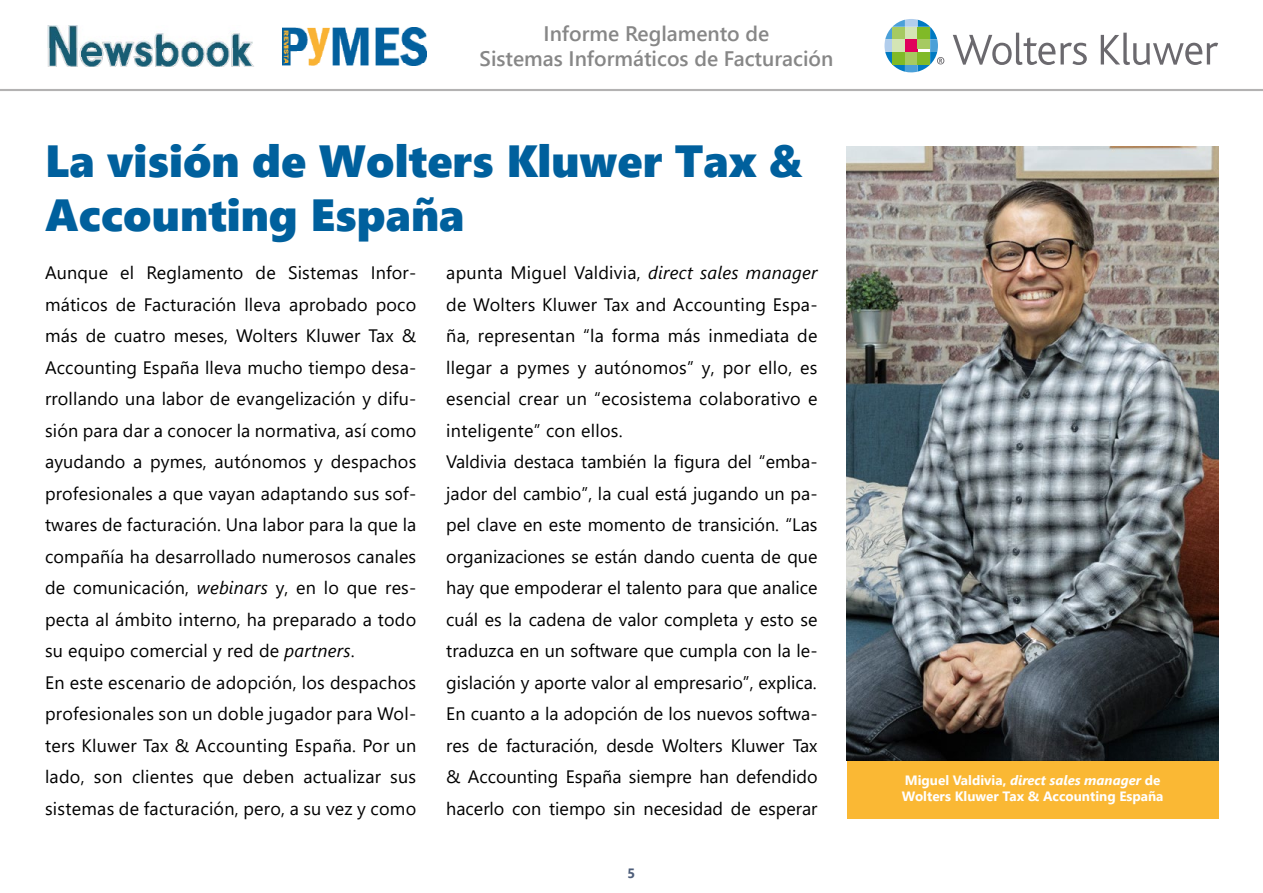
<style>
.page{position:relative;width:1263px;height:893px;background:#fff}
.page>*{position:absolute;margin:0;border:0;box-sizing:border-box;transform-origin:0 0}
.t1{font:45px/54px "Segoe UI Black";color:#00609d}
.t2{font:600 21px/25.2px "Segoe UI";color:#878787;text-align:center}
.t3{font:18px/31.5px "Segoe UI";letter-spacing:.01em;color:#000}
.t4{font:700 13.5px/16.2px "Segoe UI";color:#fff}
.t5{font:700 13.5px "Segoe UI";color:#4d5d79}
.s1{font-style:italic}
</style>
<div class="page">
<img style="left:48px;top:25px;width:206px;height:42px">
<img style="left:283px;top:28px;width:144px;height:38px">
<svg style="left:953px;top:33px;width:134px;height:32px"></svg>
<svg style="left:1101px;top:33px;width:117px;height:32px"></svg>
<svg style="left:884px;top:19px;width:60px;height:53px"></svg>
<div style="left:892px;top:27px;width:13px;height:12px;background:#a6ca61"></div>
<div style="left:892px;top:39px;width:13px;height:13px;background:#d4e5b5"></div>
<div style="left:892px;top:52px;width:13px;height:13px;background:#80ba27"></div>
<div style="left:905px;top:27px;width:12px;height:12px;background:#d4e5b5"></div>
<div style="left:905px;top:39px;width:12px;height:13px;background:#e0005b"></div>
<div style="left:905px;top:52px;width:12px;height:13px;background:#a6ca61"></div>
<div style="left:917px;top:27px;width:13px;height:12px;background:#80ba27"></div>
<div style="left:917px;top:39px;width:13px;height:9px;background:#a6ca61"></div>
<div style="left:917px;top:52px;width:13px;height:13px;background:#80ba27"></div>
<hr style="left:0;top:89px;width:1263px;height:2px;background:#b3b2b2">
<div style="left:847px;top:757px;width:371px;height:62px;background:#fab834"></div>
<img style="left:847px;top:147px;width:371px;height:613px">
<p class="t2" style="left:480px;top:19px;width:355px">Informe Reglamento de<br>Sistemas Informáticos de Facturación</p>
<h1 class="t1" style="left:45px;top:132px;width:759px">La visión de Wolters Kluwer Tax &amp;<br>Accounting España</h1>
<p class="t3" style="left:45px;top:255px;width:373px">Aunque el Reglamento de Sistemas Infor&shy;máticos de Facturación lleva aprobado poco más de cuatro meses, Wolters Kluwer Tax &amp; Accounting España lleva mucho tiempo desa&shy;rrollando una labor de evangelización y difu&shy;sión para dar a conocer la normativa, así como ayudando a pymes, autónomos y despachos profesionales a que vayan adaptando sus sof&shy;twares de facturación. Una labor para la que la compañía ha desarrollado numerosos canales de comunicación, <span class="s1">webinars</span> y, en lo que res&shy;pecta al ámbito interno, ha preparado a todo su equipo comercial y red de <span class="s1">partners</span>.<br>En este escenario de adopción, los despachos profesionales son un doble jugador para Wol&shy;ters Kluwer Tax &amp; Accounting España. Por un lado, son clientes que deben actualizar sus sistemas de facturación, pero, a su vez y como</p>
<p class="t3" style="left:446px;top:255px;width:373px">apunta Miguel Valdivia, <span class="s1">direct sales manager </span>de Wolters Kluwer Tax and Accounting Espa&shy;ña, representan “la forma más inmediata de llegar a pymes y autónomos” y, por ello, es esencial crear un “ecosistema colaborativo e inteligente” con ellos.<br>Valdivia destaca también la figura del “emba&shy;jador del cambio”, la cual está jugando un pa&shy;pel clave en este momento de transición. “Las organizaciones se están dando cuenta de que hay que empoderar el talento para que analice cuál es la cadena de valor completa y esto se traduzca en un software que cumpla con la le&shy;gislación y aporte valor al empresario”, explica.<br>En cuanto a la adopción de los nuevos softwa&shy;res de facturación, desde Wolters Kluwer Tax &amp; Accounting España siempre han defendido hacerlo con tiempo sin necesidad de esperar</p>
<p class="t5" style="left:628px;top:860px;width:9px">5</p>
<p class="t4" style="left:902px;top:771px;width:263px">Miguel Valdivia, <span class="s1">direct sales manager</span> de<br>Wolters Kluwer Tax &amp; Accounting España</p>
</div>
